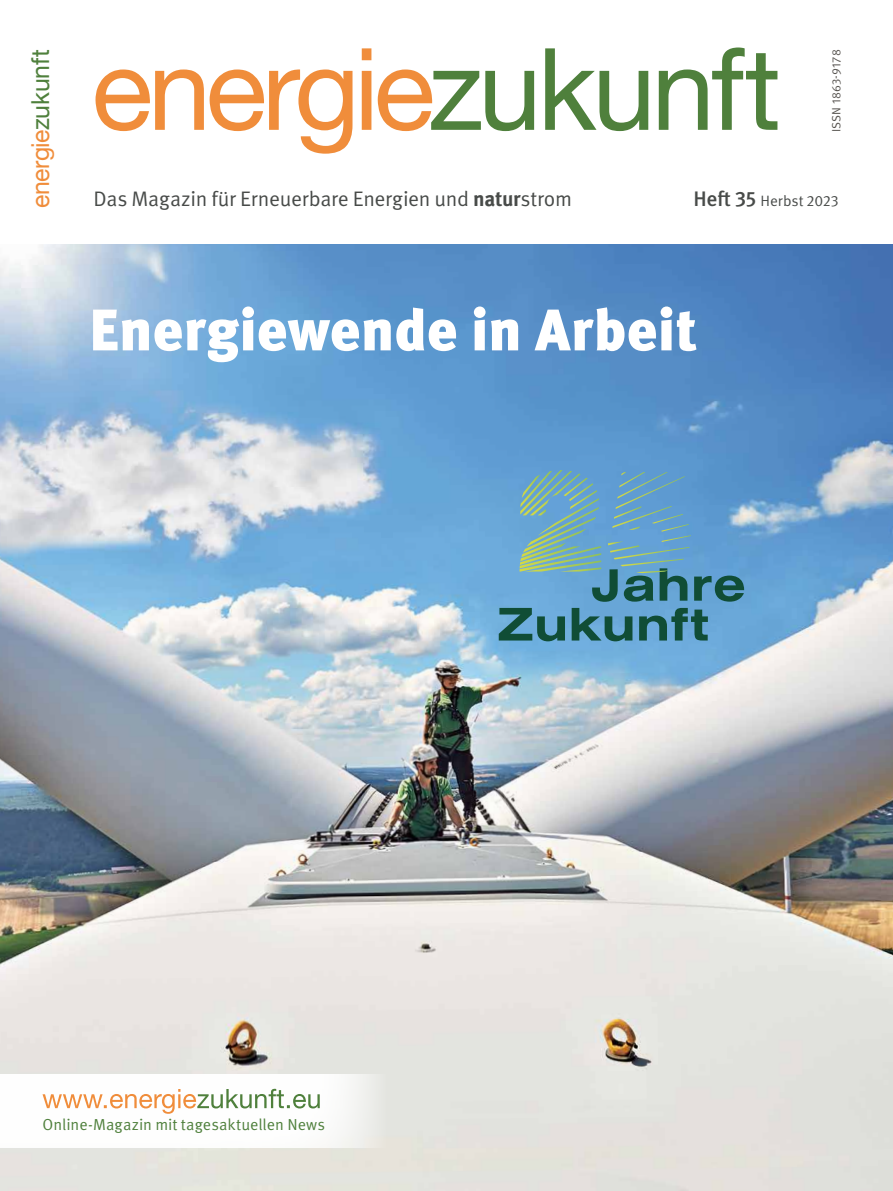
<style>
.page{position:relative;width:893px;height:1191px;background:#fff}
.page>*{position:absolute;margin:0;border:0;box-sizing:border-box;transform-origin:0 0}
.t1{font:114px "Helvetica Neue";letter-spacing:-.04em;color:#f08d3b}
.t2{font:900 58.5px "Meta OT";letter-spacing:-.005em;color:#fff}
.t3{font:24.75px "Helvetica Neue";letter-spacing:-.015em;color:#f08d3b}
.t4{font:21px "Meta OT Norm";letter-spacing:-.015em;color:#484b49}
.t5{font:15.9px "Meta OT Norm";color:#4f803c}
.t6{font:15px "Meta OT Norm";color:#484b49}
.t7{font:12px "Meta OT Norm";letter-spacing:.02em;color:#55524e}
.s1{color:#4f803c}
.s2{font-family:"Meta OT";font-weight:700}
.s3{font-family:"Meta OT";font-weight:500;font-size:21px}
</style>
<div class="page">
<img style="left:0;top:244px;width:893px;height:947px">
<svg style="left:0;top:1074px;width:387px;height:73px"></svg>
<svg style="left:499px;top:608px;width:66px;height:33px"></svg>
<svg style="left:572px;top:608px;width:60px;height:33px"></svg>
<svg style="left:639px;top:608px;width:69px;height:32px"></svg>
<svg style="left:519px;top:470px;width:225px;height:132px"></svg>
<h1 class="t1" style="left:91px;top:7px;width:691px">energie<span class="s1">zukunft</span></h1>
<p class="t4" style="left:94px;top:186px;width:480px">Das Magazin für Erneuerbare Energien und <span class="s2">natur</span>strom</p>
<p class="t6" style="left:693px;top:192px;width:147px"><span class="s3">Heft 35</span> Herbst 2023</p>
<p class="t3" style="left:22px;top:208px;width:160px;rotate:-90deg">energie<span class="s1">zukunft</span></p>
<p class="t7" style="left:829px;top:132px;width:84px;rotate:-90deg">ISSN 1863-9178</p>
<h2 class="t2" style="left:89px;top:294px;width:610px">Energiewende in Arbeit</h2>
<p class="t5" style="left:43px;top:1114px;width:284px">Online-Magazin mit tagesaktuellen News</p>
</div>
